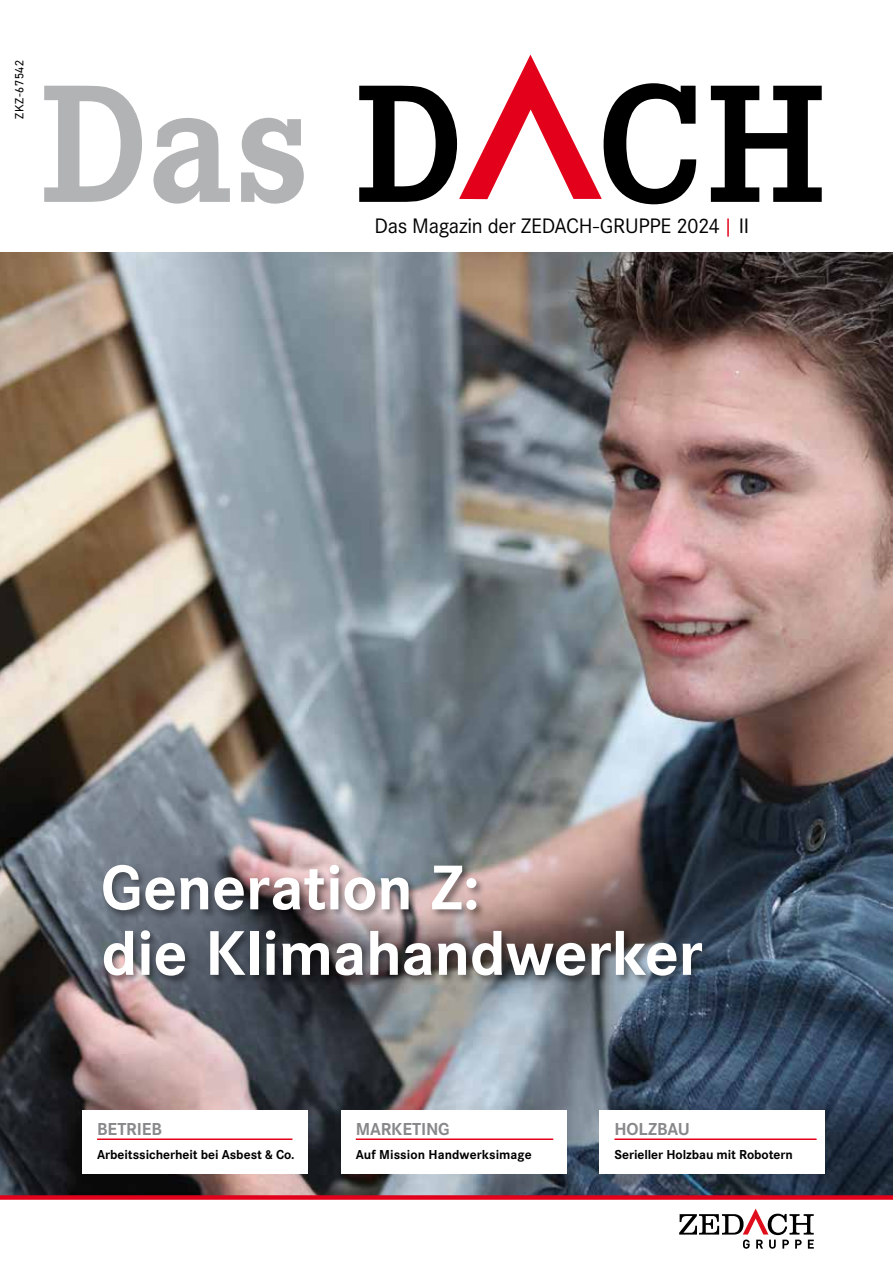
<style>
.page{position:relative;width:893px;height:1263px;background:#fff}
.page>*{position:absolute;margin:0;border:0;box-sizing:border-box;transform-origin:0 0}
.t1{font:700 65.55px/65.6px "Corporate S Pro";letter-spacing:-.005em;color:#fff}
.t2{font:21.75px "Corporate S Pro";letter-spacing:-.015em;color:#000}
.t3{font:700 18px "Corporate S Pro";letter-spacing:-.005em;color:#87888a}
.t4{font:700 13.5px "Corporate S Pro";letter-spacing:-.005em;color:#000}
.t5{font:12px "DIN2014";letter-spacing:.05em;color:#000}
.s1{color:#e2001a}
</style>
<div class="page">
<img style="left:0;top:252px;width:893px;height:943px">
<div style="left:82px;top:1110px;width:226px;height:63px;background:#fff"></div>
<hr style="left:97px;top:1138px;width:195px;height:2px;background:#e2001a">
<div style="left:341px;top:1110px;width:225px;height:63px;background:#fff"></div>
<hr style="left:356px;top:1138px;width:197px;height:2px;background:#e2001a">
<div style="left:600px;top:1110px;width:225px;height:63px;background:#fff"></div>
<hr style="left:614px;top:1138px;width:203px;height:2px;background:#e2001a">
<svg style="left:679px;top:1208px;width:135px;height:41px"></svg>
<svg style="left:711px;top:86px;width:111px;height:116px"></svg>
<svg style="left:44px;top:86px;width:98px;height:116px"></svg>
<svg style="left:153px;top:118px;width:77px;height:86px"></svg>
<svg style="left:241px;top:118px;width:63px;height:86px"></svg>
<svg style="left:359px;top:55px;width:337px;height:149px"></svg>
<div style="left:0;top:1195px;width:893px;height:5px;background:#e2001a"></div>
<div style="left:101px;top:863px;width:611px;height:123px;background:#000;opacity:.42"></div>
<p class="t5" style="left:12px;top:119px;width:60px;rotate:-90deg">ZKZ-67542</p>
<h2 class="t2" style="left:374px;top:210px;width:376px">Das Magazin der ZEDACH-GRUPPE 2024 <span class="s1">|</span> II</h2>
<h1 class="t1" style="left:101px;top:849px;width:604px">Generation Z:<br>die Klimahandwerker</h1>
<h3 class="t3" style="left:97px;top:1114px;width:66px">BETRIEB</h3>
<p class="t4" style="left:97px;top:1143px;width:199px">Arbeitssicherheit bei Asbest &amp; Co.</p>
<h3 class="t3" style="left:356px;top:1114px;width:96px">MARKETING</h3>
<p class="t4" style="left:356px;top:1143px;width:177px">Auf Mission Handwerksimage</p>
<h3 class="t3" style="left:614px;top:1114px;width:77px">HOLZBAU</h3>
<p class="t4" style="left:614px;top:1143px;width:180px">Serieller Holzbau mit Robotern</p>
</div>
